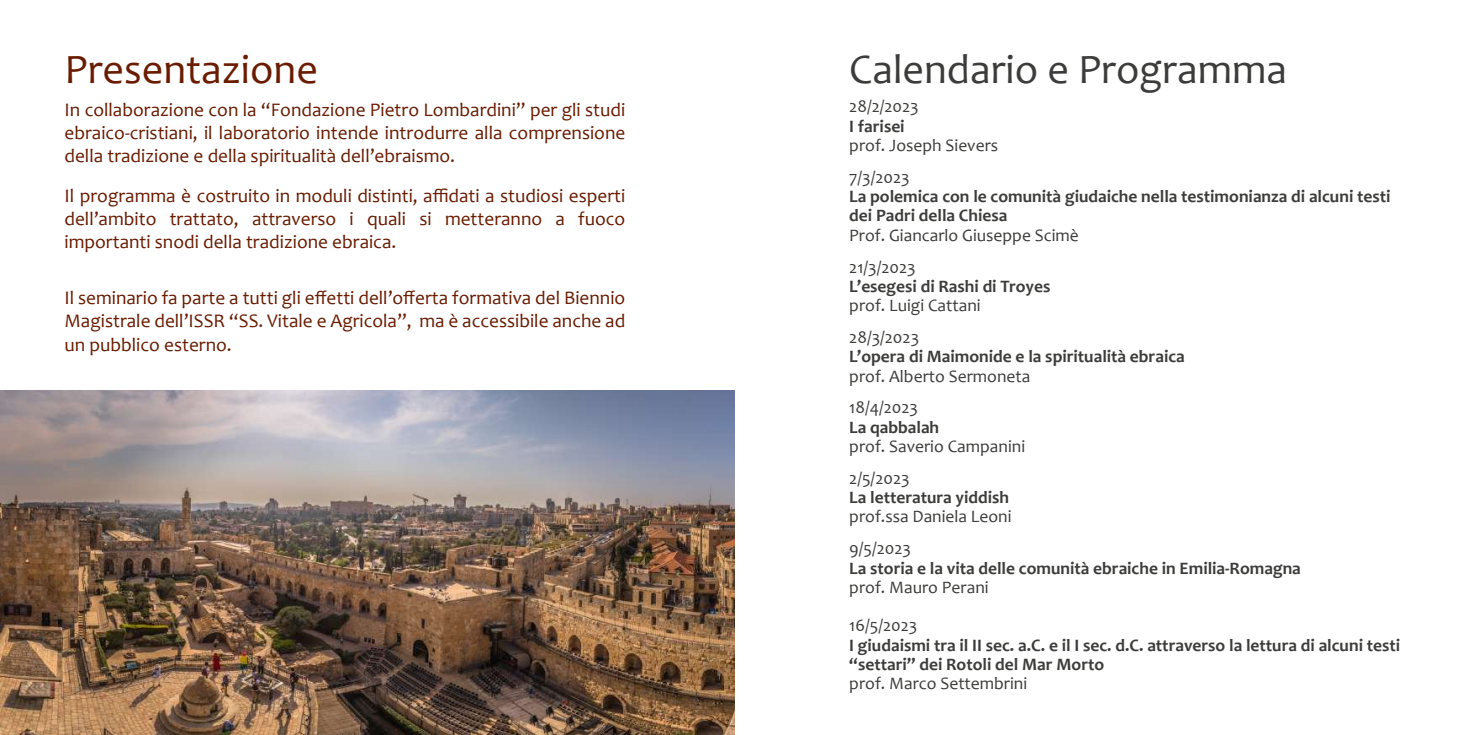
<style>
.page{position:relative;width:1469px;height:735px;background:#fff}
.page>*{position:absolute;margin:0;border:0;box-sizing:border-box;transform-origin:0 0}
.t1{font:42px "Candara";color:#3c3c3b}
.t2{font:42px "Candara";color:#691c00}
.t3{font:19.25px/23.1px "Candara";color:#691c00;text-align:justify}
.t4{font:700 17.5px/19.2px "Candara";color:#3c3c3b}
.t5{font:17.5px/31.8px "Candara";color:#3c3c3b}
</style>
<div class="page">
<img style="left:0;top:390px;width:734px;height:344px">
<h1 class="t2" style="left:64px;top:43px;width:255px">Presentazione</h1>
<p class="t3" style="left:64px;top:98px;width:562px">In collaborazione con la “Fondazione Pietro Lombardini” per gli studi ebraico-cristiani, il laboratorio intende introdurre alla comprensione della tradizione e della spiritualità dell’ebraismo.</p>
<p class="t3" style="left:64px;top:184px;width:562px">Il programma è costruito in moduli distinti, affidati a studiosi esperti dell’ambito trattato, attraverso i quali si metteranno a fuoco importanti snodi della tradizione ebraica.</p>
<p class="t3" style="left:64px;top:286px;width:562px">Il seminario fa parte a tutti gli effetti dell’offerta formativa del Biennio Magistrale dell’ISSR “SS. Vitale e Agricola”, ma è accessibile anche ad un pubblico esterno.</p>
<h1 class="t1" style="left:849px;top:43px;width:439px">Calendario e Programma</h1>
<p class="t5" style="left:849px;top:91px;width:71px">28/2/2023</p>
<p class="t4" style="left:849px;top:116px;width:57px">I farisei</p>
<p class="t5" style="left:849px;top:129px;width:150px">prof. Joseph Sievers<br>7/3/2023</p>
<p class="t4" style="left:849px;top:186px;width:543px">La polemica con le comunità giudaiche nella testimonianza di alcuni testi dei Padri della Chiesa</p>
<p class="t5" style="left:849px;top:219px;width:231px">Prof. Giancarlo Giuseppe Scimè<br>21/3/2023</p>
<p class="t4" style="left:849px;top:276px;width:202px">L’esegesi di Rashi di Troyes</p>
<p class="t5" style="left:849px;top:289px;width:133px">prof. Luigi Cattani<br>28/3/2023</p>
<p class="t4" style="left:849px;top:346px;width:337px">L’opera di Maimonide e la spiritualità ebraica</p>
<p class="t5" style="left:849px;top:359px;width:182px">prof. Alberto Sermoneta<br>18/4/2023</p>
<p class="t4" style="left:849px;top:417px;width:91px">La qabbalah</p>
<p class="t5" style="left:849px;top:430px;width:177px">prof. Saverio Campanini<br>2/5/2023</p>
<p class="t4" style="left:849px;top:487px;width:161px">La letteratura yiddish</p>
<p class="t5" style="left:849px;top:500px;width:164px">prof.ssa Daniela Leoni<br>9/5/2023</p>
<p class="t4" style="left:849px;top:557px;width:453px">La storia e la vita delle comunità ebraiche in Emilia-Romagna</p>
<p class="t5" style="left:849px;top:570px;width:141px">prof. Mauro Perani</p>
<p class="t5" style="left:849px;top:609px;width:70px">16/5/2023</p>
<p class="t4" style="left:849px;top:634px;width:552px">I giudaismi tra il II sec. a.C. e il I sec. d.C. attraverso la lettura di alcuni testi “settari” dei Rotoli del Mar Morto</p>
<p class="t5" style="left:849px;top:667px;width:179px">prof. Marco Settembrini</p>
</div>
